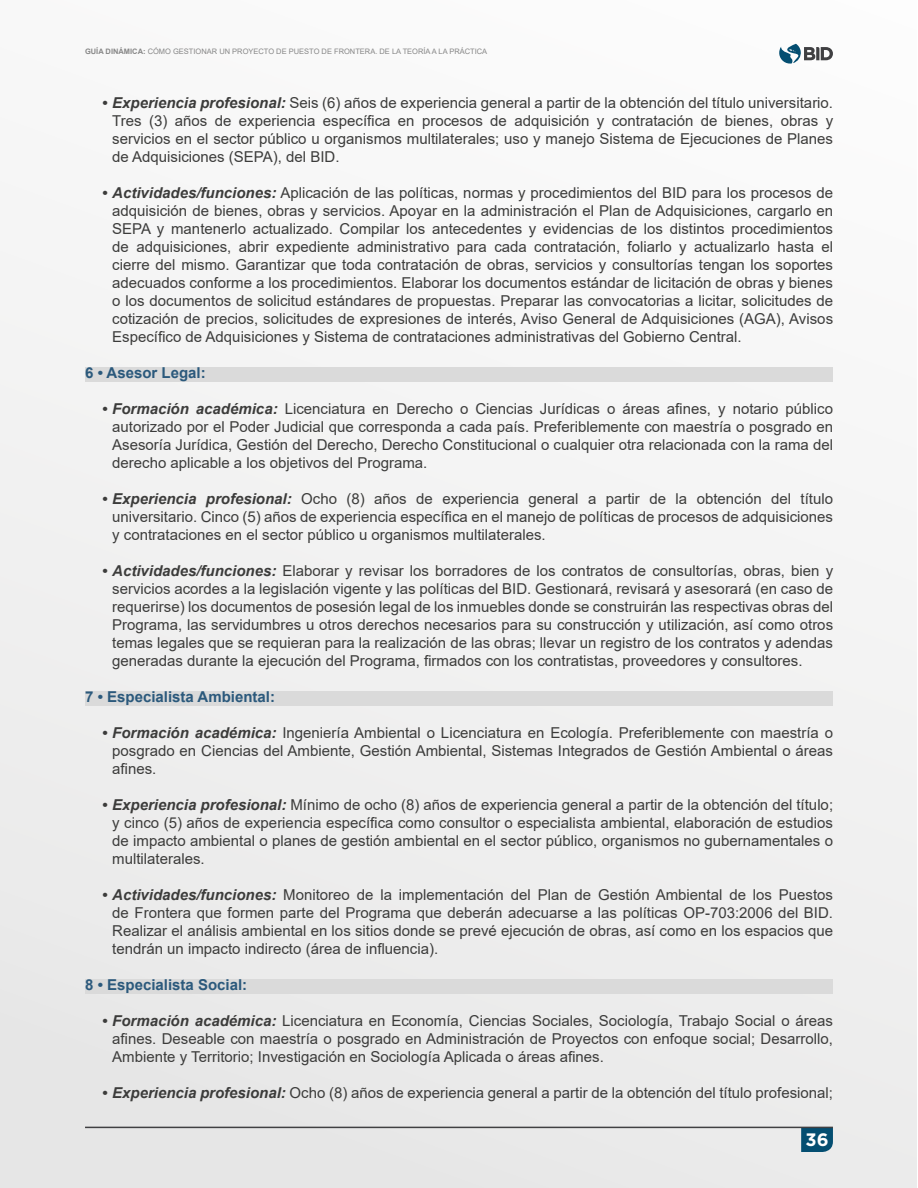
<style>
.page{position:relative;width:918px;height:1188px;background:#fff}
.page>*{position:absolute;margin:0;border:0;box-sizing:border-box;transform-origin:0 0}
.t1{font:700 18px "Gotham";color:#fff}
.t2{font:15px/18px "Arial";color:#3c3c3b;text-align:justify}
.t3{font:700 15px "Arial";color:#2b597c}
.t4{font:7.5px "Arial";color:#878787}
.s1{font-weight:700}
.s2{font-weight:700;font-style:italic}
</style>
<div class="page">
<div style="left:0;top:0;width:916px;height:1188px;background:#f2f2f2"></div>
<svg style="left:801px;top:1128px;width:32px;height:24px"></svg>
<hr style="left:85px;top:1127px;width:748px;height:1px;background:#404042">
<svg style="left:779px;top:44px;width:54px;height:20px"></svg>
<div style="left:85px;top:367px;width:748px;height:14px;background:#dadada"></div>
<div style="left:85px;top:691px;width:748px;height:14px;background:#dadada"></div>
<div style="left:85px;top:979px;width:748px;height:14px;background:#dadada"></div>
<p class="t4" style="left:85px;top:46px;width:404px"><span class="s1">GUÍA DINÁMICA:</span> CÓMO GESTIONAR UN PROYECTO DE PUESTO DE FRONTERA. DE LA TEORÍA A LA PRÁCTICA</p>
<p class="t2" style="left:112px;top:94px;width:722px;text-indent:-10px"><span class="s2">• Experiencia profesional:</span> Seis (6) años de experiencia general a partir de la obtención del título universitario.<br>Tres (3) años de experiencia específica en procesos de adquisición y contratación de bienes, obras y servicios en el sector público u organismos multilaterales; uso y manejo Sistema de Ejecuciones de Planes de Adquisiciones (SEPA), del BID.</p>
<p class="t2" style="left:112px;top:184px;width:722px;text-indent:-10px"><span class="s2">• Actividades/funciones:</span> Aplicación de las políticas, normas y procedimientos del BID para los procesos de adquisición de bienes, obras y servicios. Apoyar en la administración el Plan de Adquisiciones, cargarlo en SEPA y mantenerlo actualizado. Compilar los antecedentes y evidencias de los distintos procedimientos de adquisiciones, abrir expediente administrativo para cada contratación, foliarlo y actualizarlo hasta el cierre del mismo. Garantizar que toda contratación de obras, servicios y consultorías tengan los soportes adecuados conforme a los procedimientos. Elaborar los documentos estándar de licitación de obras y bienes o los documentos de solicitud estándares de propuestas. Preparar las convocatorias a licitar, solicitudes de cotización de precios, solicitudes de expresiones de interés, Aviso General de Adquisiciones (AGA), Avisos Específico de Adquisiciones y Sistema de contrataciones administrativas del Gobierno Central.</p>
<p class="t3" style="left:85px;top:362px;width:122px">6 • Asesor Legal:</p>
<p class="t2" style="left:112px;top:400px;width:722px;text-indent:-10px"><span class="s2">• Formación académica:</span> Licenciatura en Derecho o Ciencias Jurídicas o áreas afines, y notario público autorizado por el Poder Judicial que corresponda a cada país. Preferiblemente con maestría o posgrado en Asesoría Jurídica, Gestión del Derecho, Derecho Constitucional o cualquier otra relacionada con la rama del derecho aplicable a los objetivos del Programa.</p>
<p class="t2" style="left:112px;top:490px;width:722px;text-indent:-10px"><span class="s2">• Experiencia profesional:</span> Ocho (8) años de experiencia general a partir de la obtención del título universitario. Cinco (5) años de experiencia específica en el manejo de políticas de procesos de adquisiciones y contrataciones en el sector público u organismos multilaterales.</p>
<p class="t2" style="left:112px;top:562px;width:722px;text-indent:-10px"><span class="s2">• Actividades/funciones:</span> Elaborar y revisar los borradores de los contratos de consultorías, obras, bien y servicios acordes a la legislación vigente y las políticas del BID. Gestionará, revisará y asesorará (en caso de requerirse) los documentos de posesión legal de los inmuebles donde se construirán las respectivas obras del Programa, las servidumbres u otros derechos necesarios para su construcción y utilización, así como otros temas legales que se requieran para la realización de las obras; llevar un registro de los contratos y adendas generadas durante la ejecución del Programa, firmados con los contratistas, proveedores y consultores.</p>
<p class="t3" style="left:85px;top:686px;width:191px">7 • Especialista Ambiental:</p>
<p class="t2" style="left:112px;top:724px;width:722px;text-indent:-10px"><span class="s2">• Formación académica:</span> Ingeniería Ambiental o Licenciatura en Ecología. Preferiblemente con maestría o posgrado en Ciencias del Ambiente, Gestión Ambiental, Sistemas Integrados de Gestión Ambiental o áreas afines.</p>
<p class="t2" style="left:112px;top:796px;width:722px;text-indent:-10px"><span class="s2">• Experiencia profesional:</span> Mínimo de ocho (8) años de experiencia general a partir de la obtención del título; y cinco (5) años de experiencia específica como consultor o especialista ambiental, elaboración de estudios de impacto ambiental o planes de gestión ambiental en el sector público, organismos no gubernamentales o multilaterales.</p>
<p class="t2" style="left:112px;top:886px;width:722px;text-indent:-10px"><span class="s2">• Actividades/funciones:</span> Monitoreo de la implementación del Plan de Gestión Ambiental de los Puestos de Frontera que formen parte del Programa que deberán adecuarse a las políticas OP-703:2006 del BID.<br>Realizar el análisis ambiental en los sitios donde se prevé ejecución de obras, así como en los espacios que tendrán un impacto indirecto (área de influencia).</p>
<p class="t3" style="left:85px;top:974px;width:163px">8 • Especialista Social:</p>
<p class="t2" style="left:112px;top:1012px;width:722px;text-indent:-10px"><span class="s2">• Formación académica:</span> Licenciatura en Economía, Ciencias Sociales, Sociología, Trabajo Social o áreas afines. Deseable con maestría o posgrado en Administración de Proyectos con enfoque social; Desarrollo, Ambiente y Territorio; Investigación en Sociología Aplicada o áreas afines.</p>
<p class="t2" style="left:102px;top:1084px;width:733px"><span class="s2">• Experiencia profesional:</span> Ocho (8) años de experiencia general a partir de la obtención del título profesional;</p>
<p class="t1" style="left:806px;top:1128px;width:25px">36</p>
</div>
